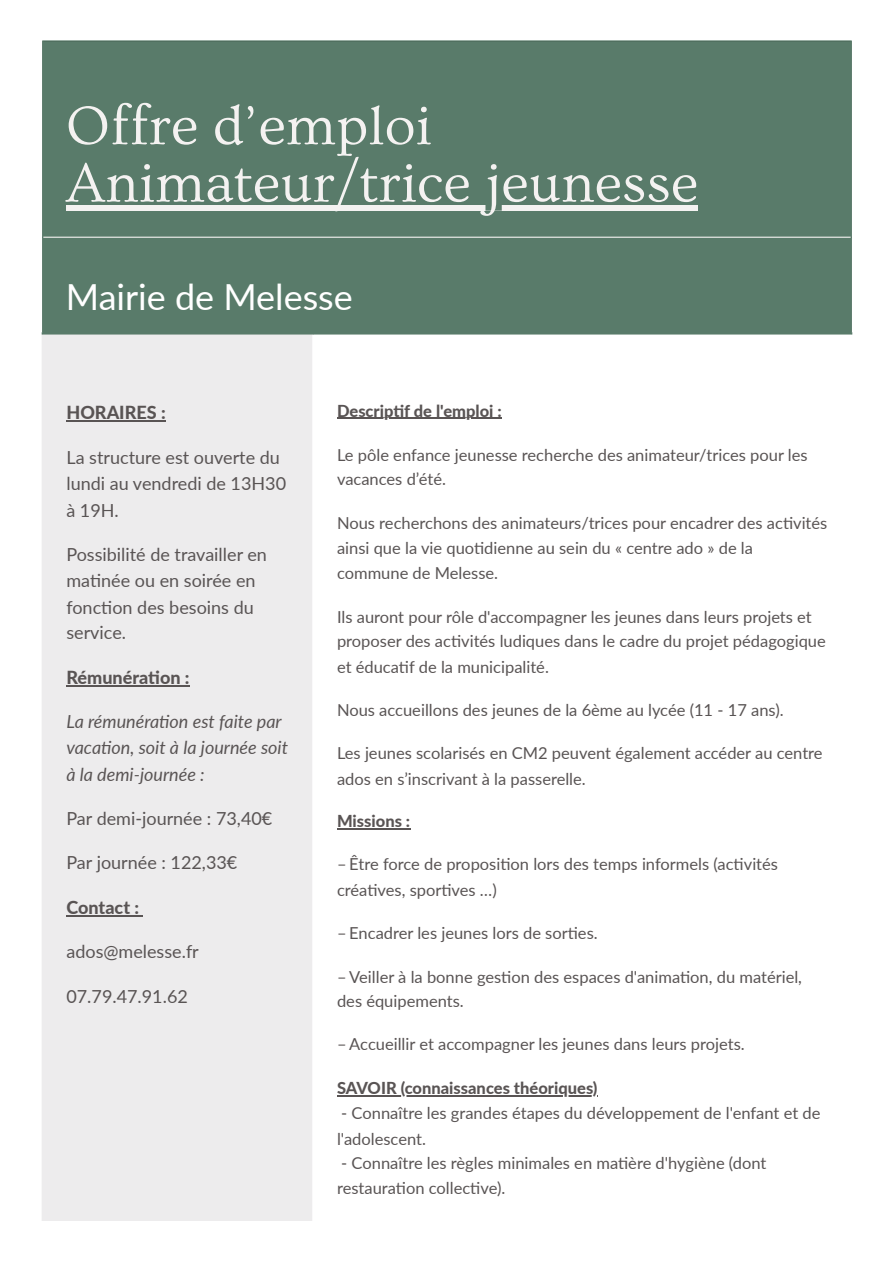
<style>
.page{position:relative;width:894px;height:1263px;background:#fff}
.page>*{position:absolute;margin:0;border:0;box-sizing:border-box;transform-origin:0 0}
.t1{font:57px/57.3px "Ovo";color:#f4f2f1}
.t2{font:36px "Lato";color:#fff}
.t3{font:18px/26.2px "Lato";color:#595454}
.t4{font:italic 18px/26.4px "Lato";color:#595454}
.t5{font:800 18px "Lato";color:#595454}
.t6{font:16.5px/24.8px "Lato";color:#595454}
.t7{font:800 16.5px "Lato";color:#595454}
</style>
<div class="page">
<div style="left:43px;top:42px;width:807px;height:290px;background:#597b6a"></div>
<div style="left:42px;top:333px;width:271px;height:888px;background:#edeced"></div>
<div style="left:66px;top:205px;width:39px;height:5px;background:#f4f2f1"></div>
<div style="left:105px;top:205px;width:593px;height:5px;background:#f4f2f1"></div>
<hr style="left:66px;top:420px;width:100px;height:1px;background:#595454">
<hr style="left:66px;top:686px;width:123px;height:1px;background:#595454">
<hr style="left:66px;top:915px;width:77px;height:1px;background:#595454">
<hr style="left:337px;top:418px;width:164px;height:1px;background:#595454">
<hr style="left:337px;top:828px;width:73px;height:2px;background:#595454">
<hr style="left:337px;top:1095px;width:260px;height:1px;background:#595454">
<hr style="left:42px;top:42px;width:1px;height:290px;background:#597b6a">
<hr style="left:850px;top:42px;width:1px;height:290px;background:#597b6a">
<hr style="left:42px;top:40px;width:809px;height:2px;background:#597b6a">
<hr style="left:43px;top:237px;width:807px;height:1px;background:#f4f2f1">
<hr style="left:42px;top:1262px;width:270px;height:1px;background:#edeced">
<hr style="left:312px;top:335px;width:2px;height:886px;background:#fff">
<hr style="left:42px;top:332px;width:810px;height:3px;background:#597b6a">
<p class="t1" style="left:66px;top:98px;width:633px">Offre d’emploi<br>Animateur/trice jeunesse</p>
<p class="t2" style="left:66px;top:274px;width:288px">Mairie de Melesse</p>
<h1 class="t5" style="left:66px;top:401px;width:101px">HORAIRES :</h1>
<p class="t3" style="left:66px;top:444px;width:221px">La structure est ouverte du lundi au vendredi de 13H30 à 19H.</p>
<p class="t3" style="left:66px;top:541px;width:202px">Possibilité de travailler en matinée ou en soirée en fonction des besoins du service.</p>
<h1 class="t5" style="left:66px;top:667px;width:125px">Rémunération :</h1>
<p class="t4" style="left:66px;top:708px;width:223px">La rémunérati on est faite par vacati on, soit à la journée soit à la demi-journée :</p>
<p class="t3" style="left:66px;top:805px;width:207px">Par demi-journée : 73,40€</p>
<p class="t3" style="left:66px;top:849px;width:172px">Par journée : 122,33€</p>
<h1 class="t5" style="left:66px;top:896px;width:74px">Contact :</h1>
<p class="t3" style="left:66px;top:938px;width:134px">ados@melesse.fr</p>
<p class="t3" style="left:66px;top:983px;width:123px">07.79.47.91.62</p>
<h1 class="t7" style="left:337px;top:400px;width:166px">Descriptif de l'emploi :</h1>
<p class="t6" style="left:337px;top:442px;width:472px">Le pôle enfance jeunesse recherche des animateur/trices pour les vacances d’été.</p>
<p class="t6" style="left:337px;top:510px;width:491px">Nous recherchons des animateurs/trices pour encadrer des activités ainsi que la vie quotidienne au sein du « centre ado » de la commune de Melesse.</p>
<p class="t6" style="left:337px;top:603px;width:490px;line-height:25.3px">Ils auront pour rôle d'accompagner les jeunes dans leurs projets et proposer des activités ludiques dans le cadre du projet pédagogique et éducatif de la municipalité.</p>
<p class="t6" style="left:337px;top:697px;width:448px">Nous accueillons des jeunes de la 6ème au lycée (11 - 17 ans).</p>
<p class="t6" style="left:337px;top:739px;width:487px;line-height:25.8px">Les jeunes scolarisés en CM2 peuvent également accéder au centre ados en s’inscrivant à la passerelle.</p>
<h1 class="t7" style="left:337px;top:811px;width:75px">Missions :</h1>
<p class="t6" style="left:337px;top:851px;width:442px;line-height:25.8px">– Être force de proposition lors des temps informels (activités créatives, sportives …)</p>
<p class="t6" style="left:337px;top:920px;width:262px">– Encadrer les jeunes lors de sorties.</p>
<p class="t6" style="left:337px;top:964px;width:466px">– Veiller à la bonne gestion des espaces d'animation, du matériel, des équipements.</p>
<p class="t6" style="left:337px;top:1031px;width:409px">– Accueillir et accompagner les jeunes dans leurs projets.</p>
<h1 class="t7" style="left:337px;top:1078px;width:262px">SAVOIR (connaissances théoriques)</h1>
<h1 class="t6" style="left:337px;top:1099px;width:485px;line-height:26px">- Connaître les grandes étapes du développement de l'enfant et de l'adolescent.</h1>
<h1 class="t6" style="left:337px;top:1151px;width:431px">- Connaître les règles minimales en matière d'hygiène (dont restauration collective).</h1>
</div>
